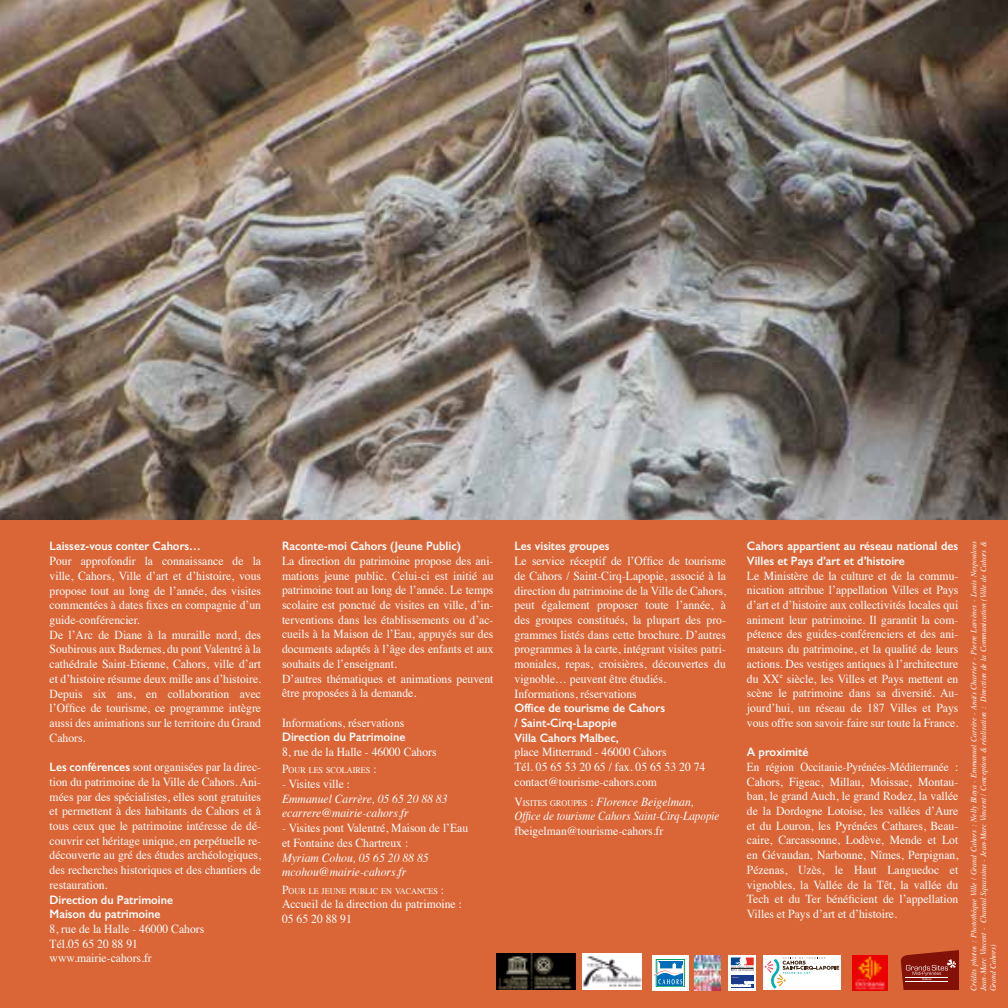
<style>
.page{position:relative;width:1008px;height:1008px;background:#fff}
.page>*{position:absolute;margin:0;border:0;box-sizing:border-box;transform-origin:0 0}
.t1{font:15.75px "Gill Sans";color:#412b25}
.t2{font:12.25px/14.7px "Times";color:#fff;scale:.95 1}
.t3{font:12.25px/14.7px "Times";color:#fff;text-align:justify;scale:.9 1}
.t4{font:600 12.25px/14.7px "Gill Sans";color:#fff;scale:.95 1}
.t5{font:italic 12.25px/14.7px "Times";color:#fff;scale:.95 1}
.t6{font:8.58px "Times";color:#fff;scale:.95 1}
.t7{font:italic 8.05px/9.6px "Times";color:#fff;text-align:justify;scale:.95 1}
.s1{font-family:"Gill Sans";font-weight:600}
.s2{font-size:12.25px}
.s3{font-style:normal}
.s4{font-style:normal;font-size:8.58px}
</style>
<div class="page">
<img style="left:0;top:0;width:1007px;height:520px">
<div style="left:0;top:520px;width:1007px;height:487px;background:#da6637"></div>
<img style="left:496px;top:953px;width:79px;height:35px">
<img style="left:582px;top:953px;width:59px;height:35px">
<svg style="left:900px;top:950px;width:57px;height:38px;background:#983226"></svg>
<img style="left:852px;top:955px;width:35px;height:35px">
<svg style="left:652px;top:955px;width:36px;height:34px"></svg>
<svg style="left:653px;top:958px;width:31px;height:28px"></svg>
<svg style="left:728px;top:955px;width:27px;height:34px"></svg>
<div style="left:730px;top:974px;width:23px;height:13px;background:#1b3a8a"></div>
<svg style="left:730px;top:976px;width:23px;height:10px"></svg>
<svg style="left:730px;top:957px;width:23px;height:13px"></svg>
<img style="left:694px;top:955px;width:26px;height:34px">
<div style="left:762px;top:954px;width:78px;height:35px;background:#fff"></div>
<svg style="left:764px;top:957px;width:74px;height:31px"></svg>
<p class="t4" style="left:50px;top:538px;width:161px">Laissez-vous conter Cahors…</p>
<p class="t2" style="left:50px;top:552px;width:224px">Pour approfondir la connaissance de la ville, Cahors, Ville d’art et d’histoire, vous propose tout au long de l’année, des visites commentées à dates fixes en compagnie d’un guide-conférencier.<br>De l’Arc de Diane à la muraille nord, des Soubirous aux Badernes, du pont Valentré à la cathédrale Saint-Etienne, Cahors, ville d’art et d’histoire résume deux mille ans d’histoire.<br>Depuis six ans, en collaboration avec l’Office de tourisme, ce programme intègre aussi des animations sur le territoire du Grand Cahors.</p>
<p class="t2" style="left:50px;top:758px;width:224px;text-align:justify"><span class="s1">Les conférences</span> sont organisées par la direc&shy;tion du patrimoine de la Ville de Cahors. Ani&shy;mées par des spécialistes, elles sont gratuites et permettent à des habitants de Cahors et à tous ceux que le patrimoine intéresse de dé&shy;couvrir cet héritage unique, en perpétuelle re&shy;découverte au gré des études archéologiques, des recherches historiques et des chantiers de restauration.</p>
<p class="t4" style="left:50px;top:891px;width:131px">Direction du Patrimoine<br>Maison du patrimoine</p>
<p class="t2" style="left:50px;top:920px;width:164px">8, rue de la Halle - 46000 Cahors<br>Tél.05 65 20 88 91 www.mairie-cahors.fr</p>
<p class="t4" style="left:282px;top:538px;width:190px">Raconte-moi Cahors (Jeune Public)</p>
<p class="t2" style="left:282px;top:552px;width:224px">La direction du patrimoine propose des ani&shy;mations jeune public. Celui-ci est initié au patrimoine tout au long de l’année. Le temps scolaire est ponctué de visites en ville, d’in&shy;terventions dans les établissements ou d’ac&shy;cueils à la Maison de l’Eau, appuyés sur des documents adaptés à l’âge des enfants et aux souhaits de l’enseignant.<br>D’autres thématiques et animations peuvent être proposées à la demande.</p>
<p class="t2" style="left:282px;top:713px;width:130px">Informations, réservations</p>
<p class="t4" style="left:282px;top:729px;width:131px">Direction du Patrimoine</p>
<p class="t2" style="left:282px;top:743px;width:164px">8, rue de la Halle - 46000 Cahors</p>
<p class="t6" style="left:282px;top:762px;width:101px"><span class="s2">P</span>OUR LES SCOLAIRES <span class="s2">:</span></p>
<p class="t2" style="left:282px;top:775px;width:73px">- Visites ville :</p>
<p class="t5" style="left:282px;top:790px;width:176px">Emmanuel Carrère, 05 65 20 88 83 ecarrere@mairie-cahors.fr</p>
<p class="t2" style="left:282px;top:819px;width:197px">- Visites pont Valentré, Maison de l’Eau et Fontaine des Chartreux :</p>
<p class="t5" style="left:282px;top:849px;width:156px">Myriam Cohou, 05 65 20 88 85 mcohou@mairie-cahors.fr</p>
<p class="t6" style="left:282px;top:882px;width:172px"><span class="s2">P</span>OUR LE JEUNE PUBLIC EN VACANCES <span class="s2">:</span></p>
<p class="t2" style="left:282px;top:895px;width:191px">Accueil de la direction du patrimoine :<br>05 65 20 88 91</p>
<p class="t4" style="left:514px;top:538px;width:102px">Les visites groupes</p>
<p class="t2" style="left:514px;top:552px;width:224px">Le service réceptif de l’Office de tourisme de Cahors / Saint-Cirq-Lapopie, associé à la direction du patrimoine de la Ville de Cahors, peut également proposer toute l’année, à des groupes constitués, la plupart des pro&shy;grammes listés dans cette brochure. D’autres programmes à la carte, intégrant visites patri&shy;moniales, repas, croisières, découvertes du vignoble… peuvent être étudiés.<br>Informations, réservations</p>
<p class="t4" style="left:514px;top:700px;width:160px">Office de tourisme de Cahors / Saint-Cirq-Lapopie<br>Villa Cahors Malbec,</p>
<p class="t2" style="left:514px;top:743px;width:202px">place Mitterrand - 46000 Cahors<br>Tél. 05 65 53 20 65 / fax. 05 65 53 20 74 contact@tourisme-cahors.com</p>
<p class="t5" style="left:514px;top:793px;width:217px"><span class="s3">V</span><span class="s4">ISITES GROUPES</span> <span class="s3">:</span> Florence Beigelman,<br>Office de tourisme Cahors Saint-Cirq-Lapopie</p>
<p class="t2" style="left:514px;top:822px;width:158px">fbeigelman@tourisme-cahors.fr</p>
<p class="t1" style="left:496px;top:974px;width:17px">12</p>
<p class="t4" style="left:746px;top:538px;width:224px">Cahors appartient au réseau national des<br>Villes et Pays d’art et d’histoire</p>
<p class="t2" style="left:746px;top:566px;width:224px;text-align:justify">Le Ministère de la culture et de la commu&shy;nication attribue l’appellation Villes et Pays d’art et d’histoire aux collectivités locales qui animent leur patrimoine. Il garantit la com&shy;pétence des guides-conférenciers et des ani&shy;mateurs du patrimoine, et la qualité de leurs actions. Des vestiges antiques à l’architecture du XX<sup>e</sup> siècle, les Villes et Pays mettent en scène le patrimoine dans sa diversité. Au&shy;jourd’hui, un réseau de 187 Villes et Pays vous offre son savoir-faire sur toute la France.</p>
<p class="t4" style="left:746px;top:744px;width:66px">A proximité</p>
<p class="t3" style="left:746px;top:758px;width:236px">En région Occitanie-Pyrénées-Méditerranée :<br>Cahors, Figeac, Millau, Moissac, Montau&shy;ban, le grand Auch, le grand Rodez, la vallée de la Dordogne Lotoise, les vallées d’Aure et du Louron, les Pyrénées Cathares, Beau&shy;caire, Carcassonne, Lodève, Mende et Lot en Gévaudan, Narbonne, Nîmes, Perpignan, Pézenas, Uzès, le Haut Languedoc et vignobles, la Vallée de la Têt, la vallée du Tech et du Ter bénéficient de l’appellation Villes et Pays d’art et d’histoire.</p>
<p class="t7" style="left:967px;top:990px;width:475px;rotate:-90deg">Crédits photos : Photothèque Ville / Grand Cahors : Nelly Blaya - Emmanuel Carrère - Anaïs Charrier - Pierre Lasvènes - Louis Nespoulous Jean-Marc Vincent - Chantal Squassina - Jean-Marc Vincent / Conception &amp; réalisation : Direction de la Communication (Ville de Cahors &amp; Grand Cahors)</p>
</div>
